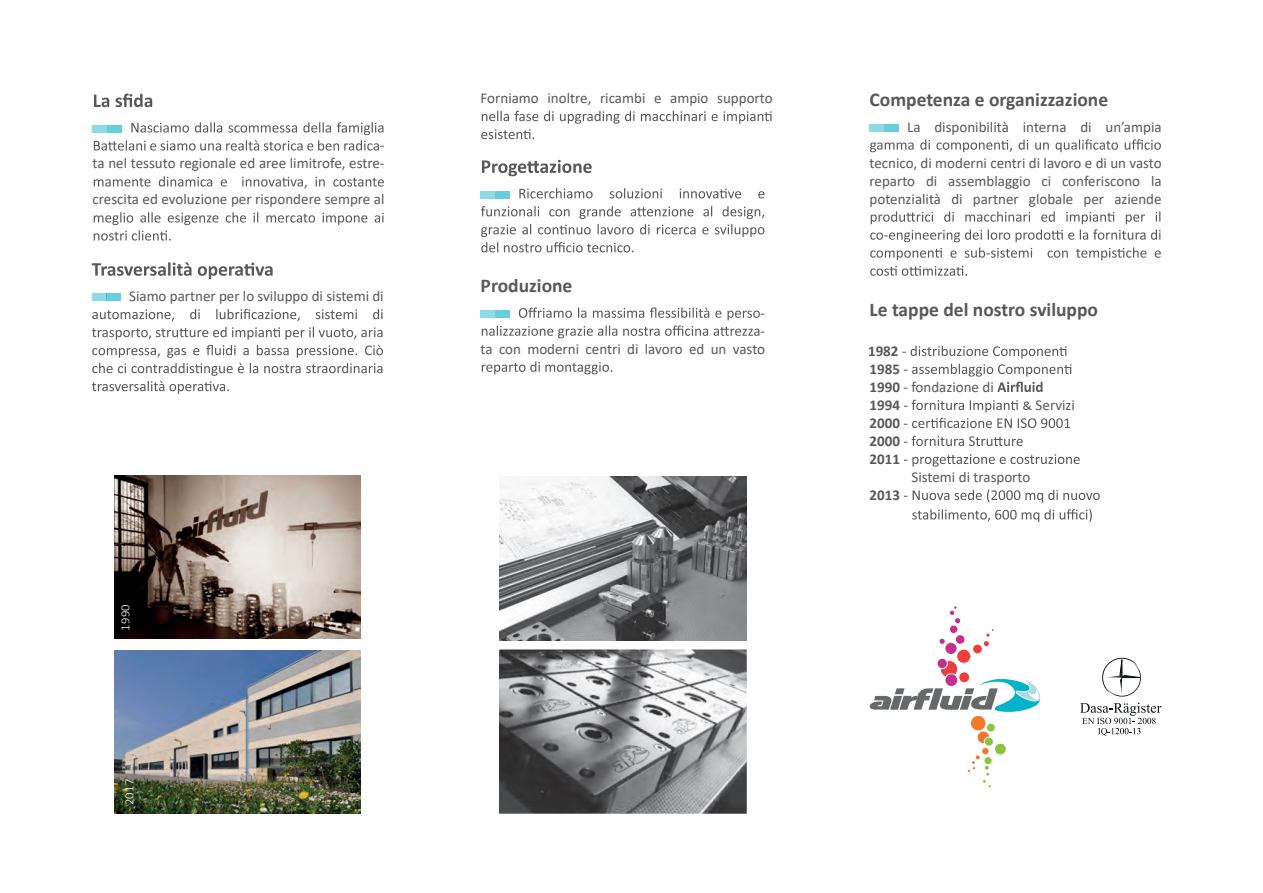
<style>
.page{position:relative;width:1263px;height:893px;background:#fff}
.page>*{position:absolute;margin:0;border:0;box-sizing:border-box;transform-origin:0 0}
.t1{font:700 19.5px "Calibri";color:#57585a}
.t2{font:15px/18px "Calibri";color:#57585a;text-align:right}
.t3{font:700 15px/18px "Calibri";color:#57585a}
.t4{font:300 12.6px "Calibri";letter-spacing:.02em;color:#fff}
.s1{font-weight:400}
</style>
<div class="page">
<svg style="left:902px;top:346px;width:169px;height:46px"></svg>
<svg style="left:904px;top:400px;width:166px;height:28px"></svg>
<svg style="left:904px;top:436px;width:119px;height:10px"></svg>
<svg style="left:904px;top:454px;width:176px;height:13px"></svg>
<svg style="left:904px;top:489px;width:196px;height:14px"></svg>
<svg style="left:912px;top:509px;width:180px;height:13px"></svg>
<svg style="left:870px;top:139px;width:291px;height:13px"></svg>
<svg style="left:870px;top:211px;width:291px;height:49px"></svg>
<svg style="left:870px;top:266px;width:97px;height:10px"></svg>
<div style="left:869px;top:124px;width:15px;height:8px;background:#8ddae5"></div>
<div style="left:884px;top:124px;width:15px;height:8px;background:#66cedc"></div>
<svg style="left:92px;top:262px;width:181px;height:17px"></svg>
<svg style="left:92px;top:309px;width:291px;height:12px"></svg>
<svg style="left:92px;top:327px;width:291px;height:67px"></svg>
<div style="left:92px;top:294px;width:14px;height:7px;background:#8ddae5"></div>
<div style="left:106px;top:294px;width:15px;height:7px;background:#66cedc"></div>
<div style="left:93px;top:125px;width:14px;height:8px;background:#8ddae5"></div>
<svg style="left:94px;top:94px;width:58px;height:13px"></svg>
<svg style="left:94px;top:122px;width:289px;height:29px"></svg>
<svg style="left:94px;top:176px;width:290px;height:13px"></svg>
<svg style="left:94px;top:212px;width:290px;height:29px"></svg>
<img style="left:115px;top:475px;width:246px;height:164px">
<img style="left:115px;top:650px;width:246px;height:164px">
<svg style="left:482px;top:160px;width:110px;height:16px"></svg>
<svg style="left:519px;top:188px;width:245px;height:10px"></svg>
<svg style="left:481px;top:206px;width:283px;height:46px"></svg>
<div style="left:481px;top:191px;width:14px;height:7px;background:#8ddae5"></div>
<div style="left:495px;top:191px;width:15px;height:7px;background:#66cedc"></div>
<svg style="left:482px;top:307px;width:278px;height:31px"></svg>
<svg style="left:482px;top:362px;width:130px;height:12px"></svg>
<div style="left:481px;top:310px;width:14px;height:8px;background:#8ddae5"></div>
<div style="left:495px;top:310px;width:15px;height:8px;background:#66cedc"></div>
<svg style="left:481px;top:111px;width:291px;height:28px"></svg>
<img style="left:499px;top:649px;width:248px;height:165px">
<img style="left:499px;top:476px;width:248px;height:164px">
<svg style="left:937px;top:659px;width:10px;height:9px"></svg>
<div style="left:950px;top:625px;width:7px;height:8px;background:#c82f8c;border-radius:50%"></div>
<svg style="left:939px;top:639px;width:6px;height:5px"></svg>
<svg style="left:950px;top:606px;width:10px;height:17px"></svg>
<div style="left:956px;top:635px;width:8px;height:9px;background:#c82f8c;border-radius:50%"></div>
<div style="left:973px;top:645px;width:9px;height:8px;background:#ee3d3a;border-radius:50%"></div>
<svg style="left:984px;top:629px;width:10px;height:17px"></svg>
<div style="left:945px;top:643px;width:11px;height:11px;background:#c82f8c;border-radius:50%"></div>
<div style="left:957px;top:650px;width:13px;height:13px;background:#ee3d3a;border-radius:50%"></div>
<div style="left:971px;top:716px;width:14px;height:14px;background:#f3772d;border-radius:50%"></div>
<div style="left:987px;top:724px;width:8px;height:7px;background:#8bc540;border-radius:50%"></div>
<svg style="left:968px;top:731px;width:23px;height:56px"></svg>
<div style="left:995px;top:744px;width:11px;height:10px;background:#8bc540;border-radius:50%"></div>
<div style="left:984px;top:757px;width:8px;height:7px;background:#8bc540;border-radius:50%"></div>
<div style="left:985px;top:738px;width:8px;height:8px;background:#8bc540;border-radius:50%"></div>
<svg style="left:869px;top:661px;width:172px;height:51px"></svg>
<img style="left:1102px;top:658px;width:40px;height:39px;border-radius:20px">
<img style="left:1103px;top:659px;width:38px;height:38px;border-radius:19px">
<img style="left:1104px;top:659px;width:36px;height:37px;border-radius:18px">
<svg style="left:1120px;top:659px;width:21px;height:37px"></svg>
<img style="left:1104px;top:675px;width:18px;height:3px">
<svg style="left:1080px;top:703px;width:81px;height:33px"></svg>
<p class="t2" style="left:93px;top:136px;width:293px">-<br>ta nel tessuto regionale ed aree limitrofe, estre-</p>
<p class="t2" style="left:93px;top:190px;width:293px">crescita ed evoluzione per rispondere sempre al</p>
<p class="t2" style="left:129px;top:287px;width:256px">Siamo partner per lo sviluppo di sistemi di</p>
<p class="t2" style="left:481px;top:89px;width:293px">Forniamo inoltre, ricambi e ampio supporto</p>
<h1 class="t1" style="left:481px;top:272px;width:93px">Produzione</h1>
<p class="t2" style="left:481px;top:303px;width:286px">-<br>-<br>ta con moderni centri di lavoro ed un vasto</p>
<p class="t4" style="left:118px;top:630px;width:28px;rotate:-90deg">1990</p>
<p class="t4" style="left:122px;top:805px;width:28px;rotate:-90deg">2017</p>
<h1 class="t1" style="left:869px;top:86px;width:240px">Competenza e organizzazione</h1>
<p class="t2" style="left:907px;top:117px;width:256px">La disponibilità interna di un’ampia</p>
<p class="t2" style="left:869px;top:153px;width:294px;text-align:justify">tecnico, di moderni centri di lavoro e di un vasto reparto di assemblaggio ci conferiscono la potenzialità di partner globale per aziende</p>
<h1 class="t1" style="left:869px;top:296px;width:230px">Le tappe del nostro sviluppo</h1>
<p class="t3" style="left:868px;top:342px;width:127px">1982<br>1985<br>1990 <span class="s1">- fondazione di<br></span>1994</p>
<p class="t2" style="left:1036px;top:396px;width:41px">Servizi</p>
<p class="t3" style="left:869px;top:414px;width:32px;text-align:justify">2000<br>2000<br>2011</p>
<p class="t3" style="left:869px;top:486px;width:32px">2013</p>
<p class="t2" style="left:911px;top:468px;width:120px">Sistemi di trasporto</p>
</div>
